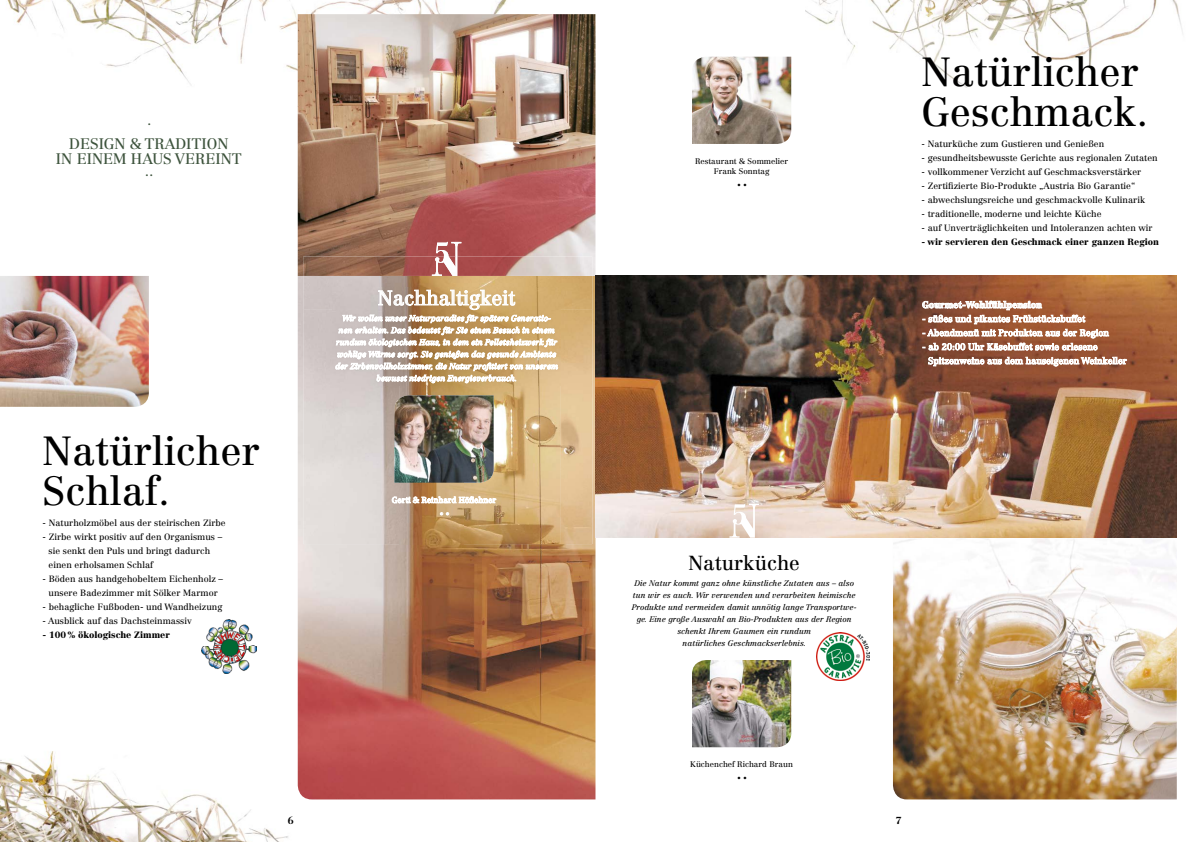
<style>
.page{position:relative;width:1191px;height:842px;background:#fff}
.page>*{position:absolute;margin:0;border:0;box-sizing:border-box;transform-origin:0 0}
.t1{font:40px/40px "Centennial LT Std";color:#000}
.t2{font:20px "Centennial LT Std";color:#fff}
.t3{font:20px "Centennial LT Std";color:#000}
.t4{font:15px/23.7px "Centennial LT Std";color:#3d533c;text-align:center}
.t5{font:700 10px "Centennial LT Std";color:#000}
.t6{font:9px/14px "Centennial LT Std";color:#000}
.t7{font:900 9px "Centennial LT Std";color:#000}
.t8{font:900 9px "Centennial LT Std";color:#fff}
.t9{font:italic 8px/12px "Centennial LT Std";color:#000;text-align:center}
.t10{font:8px/10px "Centennial LT Std";color:#000;text-align:center}
</style>
<div class="page">
<img style="left:805px;top:0;width:378px;height:88px">
<img style="left:0;top:735px;width:382px;height:107px">
<img style="left:7px;top:0;width:500px;height:118px">
<img style="left:298px;top:14px;width:297px;height:785px">
<svg style="left:432px;top:242px;width:29px;height:15px"></svg>
<img style="left:303px;top:257px;width:289px;height:52px">
<img style="left:303px;top:309px;width:32px;height:235px">
<img style="left:560px;top:309px;width:32px;height:235px">
<img style="left:335px;top:386px;width:64px;height:158px">
<img style="left:399px;top:386px;width:161px;height:24px">
<img style="left:464px;top:410px;width:96px;height:134px">
<img style="left:399px;top:483px;width:65px;height:61px">
<img style="left:432px;top:257px;width:25px;height:19px">
<img style="left:394px;top:395px;width:99px;height:88px">
<img style="left:332px;top:287px;width:228px;height:99px">
<svg style="left:335px;top:290px;width:223px;height:93px"></svg>
<svg style="left:392px;top:497px;width:104px;height:6px"></svg>
<svg style="left:440px;top:512px;width:9px;height:3px"></svg>
<img style="left:0;top:276px;width:149px;height:131px">
<img style="left:893px;top:538px;width:283px;height:261px">
<img style="left:595px;top:276px;width:581px;height:262px">
<svg style="left:922px;top:301px;width:186px;height:49px"></svg>
<svg style="left:928px;top:357px;width:198px;height:9px"></svg>
<svg style="left:729px;top:504px;width:30px;height:34px"></svg>
<img style="left:692px;top:57px;width:99px;height:87px">
<img style="left:692px;top:660px;width:99px;height:87px">
<img style="left:816px;top:632px;width:54px;height:48px">
<img style="left:202px;top:619px;width:55px;height:54px">
<h3 class="t4" style="left:69px;top:108px;width:161px">.<br>DESIGN &amp; TRADITION</h3>
<h3 class="t4" style="left:56px;top:153px;width:187px;line-height:12px">IN EINEM HAUS VEREINT ..</h3>
<h2 class="t2" style="left:378px;top:286px;width:139px">Nachhaltigkeit</h2>
<p class="t10" style="left:695px;top:156px;width:95px">Restaurant &amp; Sommelier<br>Frank Sonntag</p>
<h2 class="t3" style="left:736px;top:167px;width:13px">..</h2>
<h1 class="t1" style="left:921px;top:52px;width:228px">Natürlicher<br>Geschmack.</h1>
<p class="t6" style="left:921px;top:136px;width:184px">- Naturküche zum Gustieren und Genießen</p>
<p class="t6" style="left:921px;top:150px;width:237px">- gesundheitsbewusste Gerichte aus regionalen Zutaten</p>
<p class="t6" style="left:921px;top:164px;width:221px">- vollkommener Verzicht auf Geschmacksverstärker</p>
<p class="t6" style="left:921px;top:178px;width:215px">- Zertifizierte Bio-Produkte „Austria Bio Garantie“</p>
<p class="t6" style="left:921px;top:192px;width:225px">- abwechslungsreiche und geschmackvolle Kulinarik</p>
<p class="t6" style="left:921px;top:206px;width:181px">- traditionelle, moderne und leichte Küche</p>
<p class="t6" style="left:921px;top:220px;width:232px">- auf Unverträglichkeiten und Intoleranzen achten wir</p>
<p class="t7" style="left:921px;top:236px;width:239px">- wir servieren den Geschmack einer ganzen Region</p>
<p class="t8" style="left:922px;top:299px;width:121px">Gourmet-Wohlfühlpension</p>
<h1 class="t1" style="left:43px;top:431px;width:219px">Natürlicher<br>Schlaf.</h1>
<p class="t6" style="left:43px;top:516px;width:185px">- Naturholzmöbel aus der steirischen Zirbe</p>
<p class="t6" style="left:49px;top:530px;width:175px;text-indent:-6px">- Zirbe wirkt positiv auf den Organismus – sie senkt den Puls und bringt dadurch einen erholsamen Schlaf</p>
<p class="t6" style="left:43px;top:572px;width:182px;text-align:center">- Böden aus handgehobeltem Eichenholz – unsere Badezimmer mit Sölker Marmor</p>
<p class="t6" style="left:43px;top:600px;width:181px">- behagliche Fußboden- und Wandheizung</p>
<p class="t6" style="left:43px;top:614px;width:151px">- Ausblick auf das Dachsteinmassiv</p>
<p class="t7" style="left:43px;top:629px;width:129px">- 100 % ökologische Zimmer</p>
<h2 class="t2" style="left:438px;top:496px;width:13px">..</h2>
<h2 class="t3" style="left:688px;top:551px;width:113px">Naturküche</h2>
<p class="t9" style="left:632px;top:577px;width:226px">Die Natur kommt ganz ohne künstliche Zutaten aus – also tun wir es auch. Wir verwenden und verarbeiten heimische Produkte und vermeiden damit unnötig lange Transportwe&shy;ge. Eine große Auswahl an Bio-Produkten aus der Region schenkt Ihrem Gaumen ein rundum<br>natürliches Geschmackserlebnis.</p>
<p class="t10" style="left:690px;top:760px;width:104px">Küchenchef Richard Braun</p>
<h2 class="t3" style="left:736px;top:760px;width:13px">..</h2>
<p class="t5" style="left:288px;top:815px;width:7px">6</p>
<p class="t5" style="left:896px;top:815px;width:7px">7</p>
</div>
